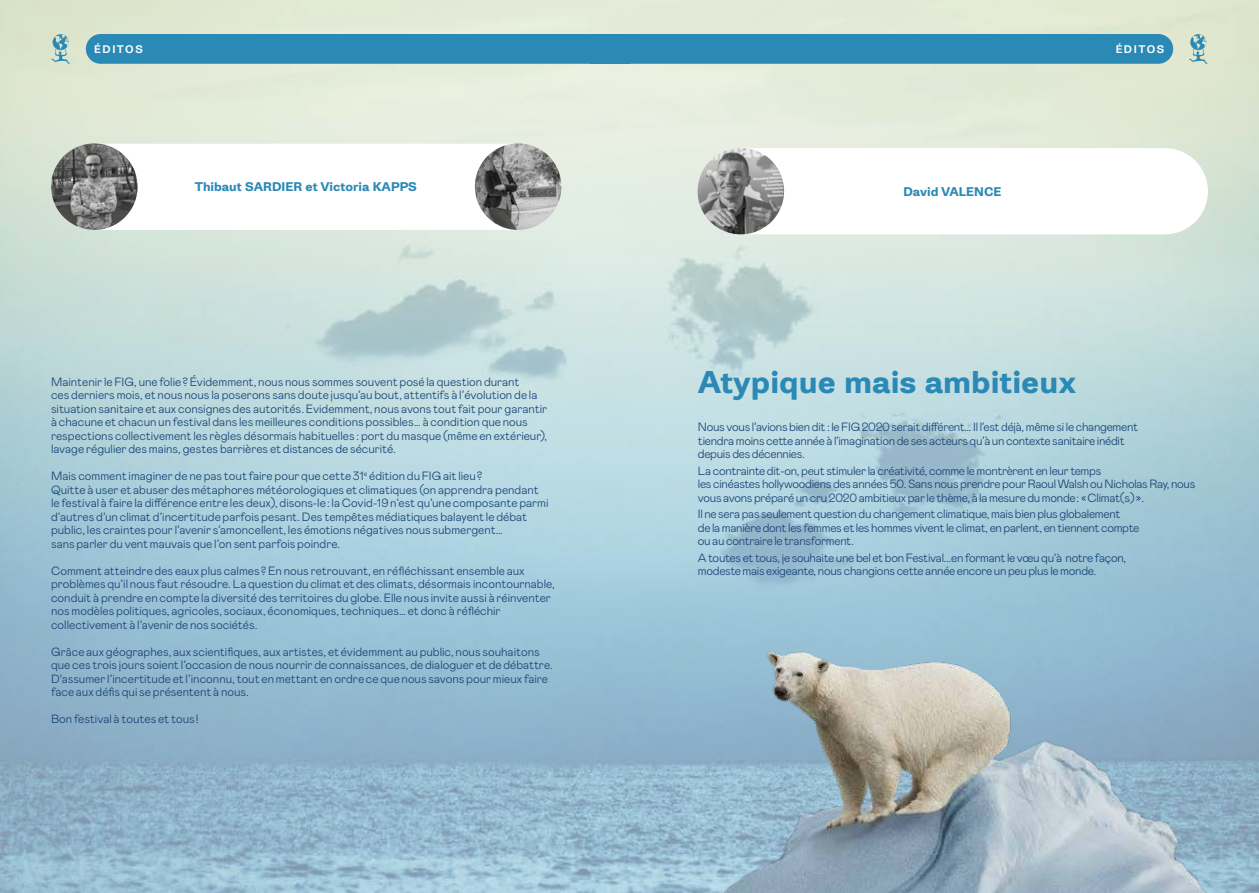
<style>
.page{position:relative;width:1259px;height:893px;background:#fff}
.page>*{position:absolute;margin:0;border:0;box-sizing:border-box;transform-origin:0 0}
.t1{font:700 30px "Gira Sans";color:#2b89b6}
.t2{font:300 12px/13.5px "Mabry Pro";letter-spacing:-.005em;color:#194375}
.t3{font:700 12px "Gira Sans";color:#2b89b6}
.t4{font:500 10.5px "Gira Sans";letter-spacing:.14em;color:#fff}
</style>
<div class="page">
<img style="left:0;top:0;width:1259px;height:893px">
<div style="left:697px;top:148px;width:511px;height:86px;background:#fff;border-radius:43px"></div>
<img style="left:697px;top:148px;width:87px;height:86px;border-radius:43px">
<div style="left:612px;top:34px;width:561px;height:30px;background:#2b89b6;border-radius:15px"></div>
<svg style="left:1188px;top:34px;width:20px;height:30px"></svg>
<svg style="left:51px;top:34px;width:19px;height:30px"></svg>
<div style="left:86px;top:34px;width:543px;height:30px;background:#2b89b6;border-radius:15px"></div>
<div style="left:51px;top:144px;width:510px;height:86px;background:#fff;border-radius:43px"></div>
<img style="left:475px;top:143px;width:86px;height:87px;border-radius:43px">
<img style="left:51px;top:143px;width:87px;height:87px;border-radius:43px">
<div style="left:590px;top:34px;width:39px;height:30px;background:#2b89b6"></div>
<img style="left:697px;top:630px;width:557px;height:263px">
<p class="t4" style="left:94px;top:42px;width:50px">ÉDITOS</p>
<p class="t4" style="left:1115px;top:42px;width:50px">ÉDITOS</p>
<p class="t3" style="left:195px;top:179px;width:224px">Thibaut SARDIER et Victoria KAPPS</p>
<p class="t2" style="left:51px;top:374px;width:498px">Maintenir le FIG, une folie? Évidemment, nous nous sommes souvent posé la question durant<br>ces derniers mois, et nous nous la poserons sans doute jusqu’au bout, attentifs à l’évolution de la situation sanitaire et aux consignes des autorités. Evidemment, nous avons tout fait pour garantir à chacune et chacun un festival dans les meilleures conditions possibles… à condition que nous respections collectivement les règles désormais habituelles : port du masque (même en extérieur), lavage régulier des mains, gestes barrières et distances de sécurité.</p>
<p class="t2" style="left:51px;top:469px;width:499px">Mais comment imaginer de ne pas tout faire pour que cette 31<sup>e</sup> édition du FIG ait lieu?<br>Quitte à user et abuser des métaphores météorologiques et climatiques (on apprendra pendant le festival à faire la différence entre les deux), disons-le: la Covid-19 n’est qu’une composante parmi d’autres d’un climat d’incertitude parfois pesant. Des tempêtes médiatiques balayent le débat public, les craintes pour l’avenir s’amoncellent, les émotions négatives nous submergent…<br>sans parler du vent mauvais que l’on sent parfois poindre.</p>
<p class="t2" style="left:51px;top:563px;width:505px">Comment atteindre des eaux plus calmes? En nous retrouvant, en réfléchissant ensemble aux problèmes qu’il nous faut résoudre. La question du climat et des climats, désormais incontournable, conduit à prendre en compte la diversité des territoires du globe. Elle nous invite aussi à réinventer nos modèles politiques, agricoles, sociaux, économiques, techniques… et donc à réfléchir collectivement à l’avenir de nos sociétés.</p>
<p class="t2" style="left:51px;top:644px;width:503px">Grâce aux géographes, aux scientifiques, aux artistes, et évidemment au public, nous souhaitons que ces trois jours soient l’occasion de nous nourrir de connaissances, de dialoguer et de débattre.<br>D'assumer l’incertitude et l’inconnu, tout en mettant en ordre ce que nous savons pour mieux faire face aux défis qui se présentent à nous.</p>
<p class="t2" style="left:51px;top:712px;width:149px">Bon festival à toutes et tous!</p>
<p class="t3" style="left:903px;top:184px;width:100px">David VALENCE</p>
<h1 class="t1" style="left:698px;top:362px;width:380px">Atypique mais ambitieux</h1>
<p class="t2" style="left:698px;top:420px;width:442px">Nous vous l’avions bien dit : le FIG 2020 serait différent… Il l’est déjà, même si le changement tiendra moins cette année à l’imagination de ses acteurs qu’à un contexte sanitaire inédit depuis des décennies.</p>
<p class="t2" style="left:698px;top:463px;width:499px">La contrainte dit-on, peut stimuler la créativité, comme le montrèrent en leur temps<br>les cinéastes hollywoodiens des années 50. Sans nous prendre pour Raoul Walsh ou Nicholas Ray, nous vous avons préparé un cru 2020 ambitieux par le thème, à la mesure du monde: «Climat(s)».</p>
<p class="t2" style="left:698px;top:507px;width:443px">Il ne sera pas seulement question du changement climatique, mais bien plus globalement<br>de la manière dont les femmes et les hommes vivent le climat, en parlent, en tiennent compte ou au contraire le transforment.</p>
<p class="t2" style="left:698px;top:550px;width:430px">A toutes et tous, je souhaite une bel et bon Festival...en formant le vœu qu’à notre façon, modeste mais exigeante, nous changions cette année encore un peu plus le monde.</p>
</div>
